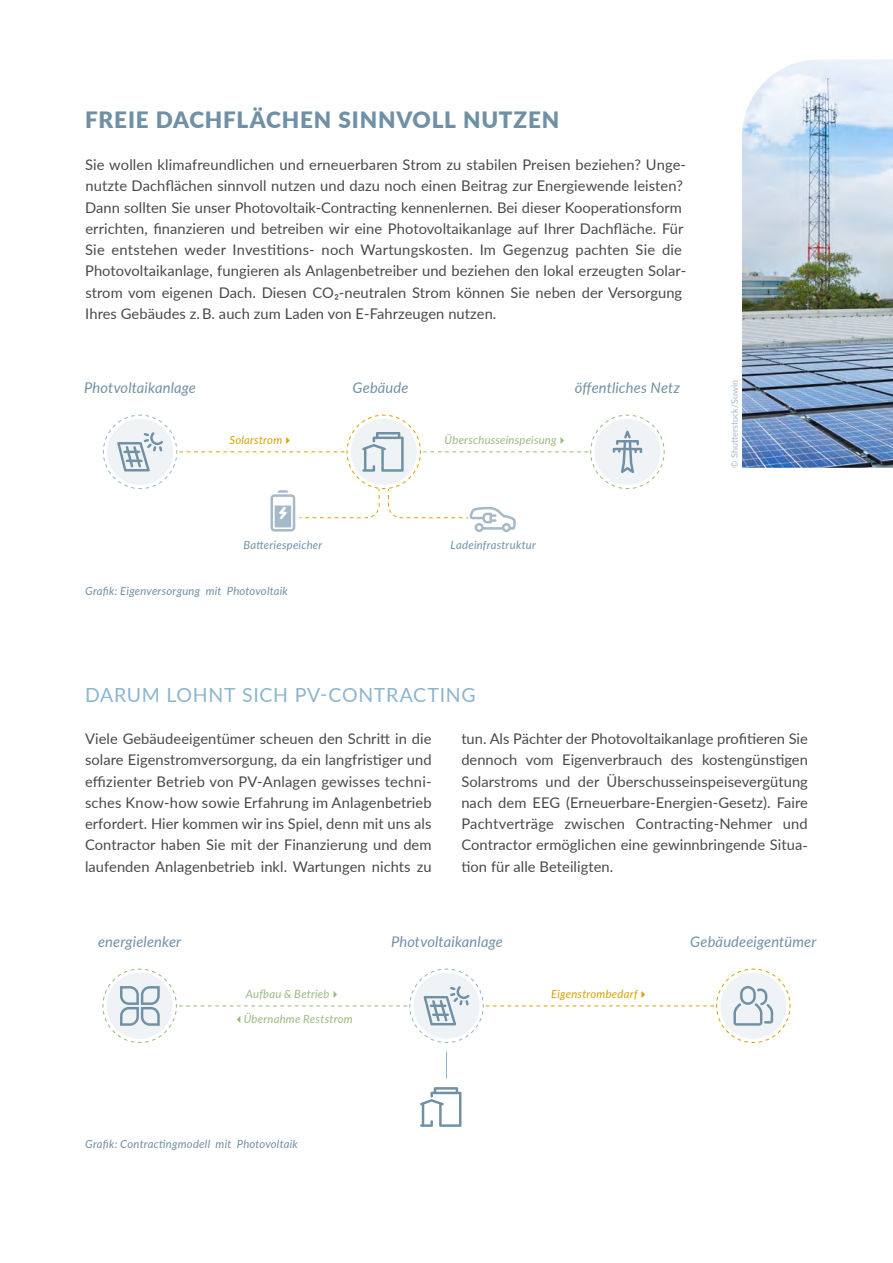
<style>
.page{position:relative;width:893px;height:1263px;background:#fff}
.page>*{position:absolute;margin:0;border:0;box-sizing:border-box;transform-origin:0 0}
.t1{font:900 22.5px "Lato";letter-spacing:.04em;color:#7090a5}
.t2{font:19.5px "Lato";letter-spacing:.035em;color:#8cb5cf}
.t3{font:14.7px/21.3px "Lato";letter-spacing:.005em;color:#494948;text-align:justify}
.t4{font:italic 14.7px "Lato";letter-spacing:.01em;color:#7090a5}
.t5{font:italic 11.25px "Lato";letter-spacing:.02em;color:#7090a5}
.t6{font:italic 11.25px "Lato";letter-spacing:.02em;color:#97ba7d}
.t7{font:italic 11.25px "Lato";letter-spacing:.02em;color:#d8a100}
.t8{font:9px "Lato";color:#a5b9c9}
</style>
<div class="page">
<img style="left:742px;top:60px;width:151px;height:408px">
<svg style="left:103px;top:414px;width:562px;height:118px"></svg>
<svg style="left:420px;top:1087px;width:41px;height:40px"></svg>
<svg style="left:446px;top:1051px;width:1px;height:28px"></svg>
<svg style="left:102px;top:968px;width:689px;height:75px"></svg>
<h1 class="t1" style="left:85px;top:102px;width:476px">FREIE DACHFLÄCHEN SINNVOLL NUTZEN</h1>
<p class="t3" style="left:85px;top:153px;width:601px;text-align:left">Sie wollen klimafreundlichen und erneuerbaren Strom zu stabilen Preisen beziehen? Unge&shy;nutzte Dachflächen sinnvoll nutzen und dazu noch einen Beitrag zur Energiewende leisten?<br>Dann sollten Sie unser Photovoltaik-Contracting kennenlernen. Bei dieser Kooperationsform errichten, finanzieren und betreiben wir eine Photovoltaikanlage auf Ihrer Dachfläche. Für Sie entstehen weder Investitions- noch Wartungskosten. Im Gegenzug pachten Sie die Photovoltaikanlage, fungieren als Anlagenbetreiber und beziehen den lokal erzeugten Solar&shy;strom vom eigenen Dach. Diesen CO₂-neutralen Strom können Sie neben der Versorgung Ihres Gebäudes z. B. auch zum Laden von E-Fahrzeugen nutzen.</p>
<p class="t4" style="left:84px;top:378px;width:113px">Photvoltaikanlage</p>
<p class="t7" style="left:229px;top:432px;width:66px">Solarstrom✔</p>
<p class="t4" style="left:353px;top:378px;width:58px">Gebäude</p>
<p class="t4" style="left:575px;top:378px;width:107px">öffentliches Netz</p>
<p class="t6" style="left:445px;top:432px;width:125px">Überschusseinspeisung✔</p>
<p class="t5" style="left:243px;top:537px;width:80px">Batteriespeicher</p>
<p class="t5" style="left:451px;top:537px;width:87px">Ladeinfrastruktur</p>
<p class="t5" style="left:85px;top:583px;width:204px">Grafik: Eigenversorgung mit Photovoltaik</p>
<p class="t8" style="left:728px;top:468px;width:89px;rotate:-90deg">© Shutterstock/Suwin</p>
<h2 class="t2" style="left:85px;top:681px;width:392px">DARUM LOHNT SICH PV-CONTRACTING</h2>
<p class="t3" style="left:85px;top:727px;width:348px">Viele Gebäudeeigentümer scheuen den Schritt in die solare Eigenstromversorgung, da ein langfristiger und effizienter Betrieb von PV-Anlagen gewisses techni&shy;sches Know-how sowie Erfahrung im Anlagenbetrieb erfordert. Hier kommen wir ins Spiel, denn mit uns als Contractor haben Sie mit der Finanzierung und dem laufenden Anlagenbetrieb inkl. Wartungen nichts zu</p>
<p class="t3" style="left:461px;top:727px;width:348px">tun. Als Pächter der Photovoltaikanlage profitieren Sie dennoch vom Eigenverbrauch des kostengünstigen Solarstroms und der Überschusseinspeisevergütung nach dem EEG (Erneuerbare-Energien-Gesetz). Faire Pachtverträge zwischen Contracting-Nehmer und Contractor ermöglichen eine gewinnbringende Situa&shy;tion für alle Beteiligten.</p>
<p class="t4" style="left:98px;top:931px;width:85px">energielenker</p>
<p class="t4" style="left:391px;top:931px;width:113px">Photvoltaikanlage</p>
<p class="t4" style="left:690px;top:931px;width:128px">Gebäudeeigentümer</p>
<p class="t6" style="left:246px;top:986px;width:96px">Aufbau &amp; Betrieb✔</p>
<p class="t7" style="left:551px;top:986px;width:99px">Eigenstrombedarf✔</p>
<p class="t6" style="left:234px;top:1011px;width:120px">✓Übernahme Reststrom</p>
<p class="t5" style="left:85px;top:1136px;width:214px">Grafik: Contractingmodell mit Photovoltaik</p>
</div>
